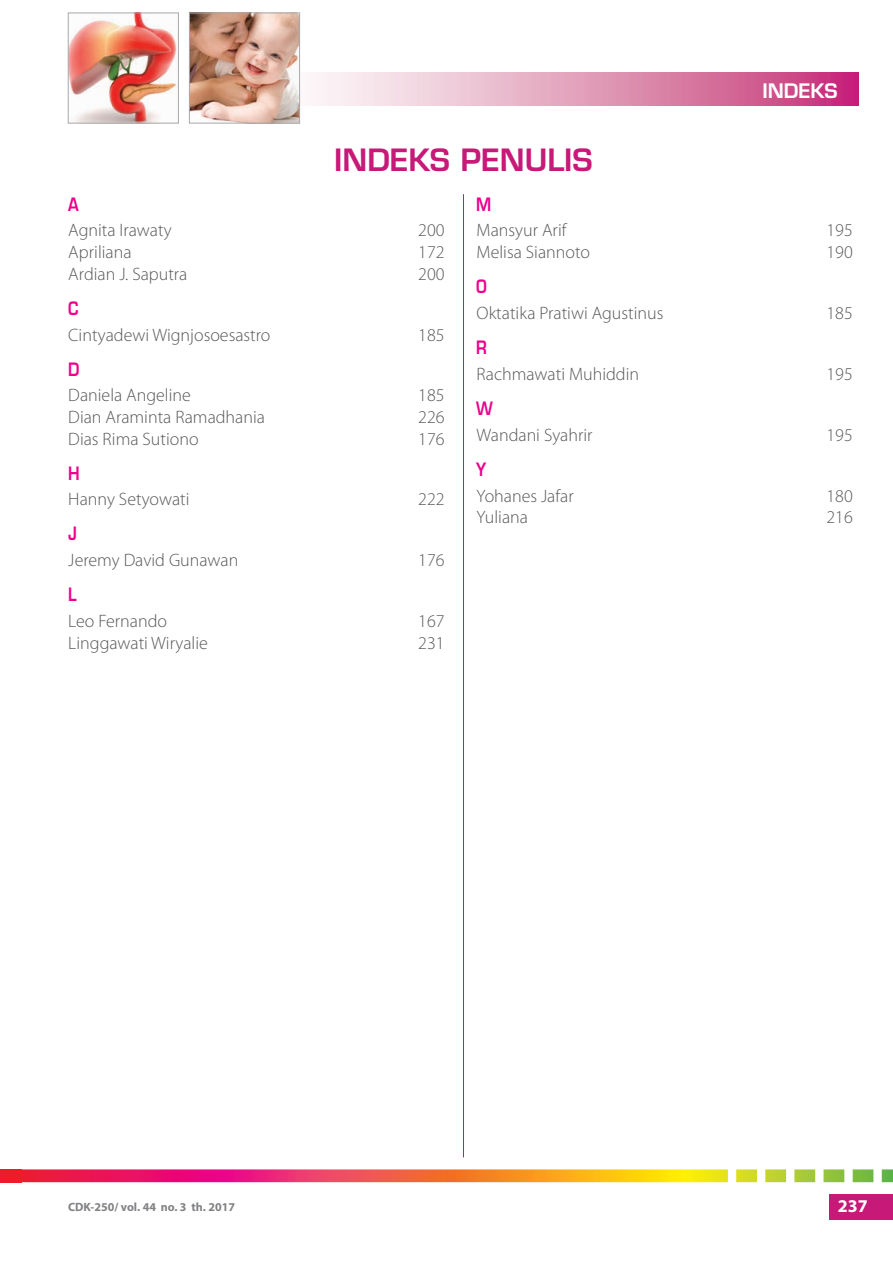
<style>
.page{position:relative;width:893px;height:1263px;background:#fff}
.page>*{position:absolute;margin:0;border:0;box-sizing:border-box;transform-origin:0 0}
.t1{font:600 30px "Eurostile LT Std";color:#c71a78}
.t2{font:600 19.5px "Eurostile LT Std";color:#fff}
.t3{font:300 18px "Myriad Pro";color:#57585a}
.t4{font:600 18px "Eurostile LT Std";color:#ed028c;scale:.83 1}
.t5{font:700 18px "Myriad Pro";color:#fff}
.t6{font:700 12px "Myriad Pro";color:#808285}
</style>
<div class="page">
<svg style="left:300px;top:72px;width:559px;height:34px;background:#e19bb9"></svg>
<img style="left:70px;top:15px;width:107px;height:106px">
<div style="left:68px;top:13px;width:111px;height:110px;border:1px solid #a8a9ad"></div>
<img style="left:191px;top:15px;width:107px;height:106px">
<div style="left:189px;top:13px;width:111px;height:110px;border:1px solid #a8a9ad"></div>
<div style="left:829px;top:1194px;width:64px;height:26px;background:#c71a78"></div>
<svg style="left:21px;top:1169px;width:872px;height:13px;background:#e87c50"></svg>
<hr style="left:463px;top:194px;width:1px;height:963px;background:#c71a78">
<div style="left:0;top:1169px;width:21px;height:13px;background:#ee1b2b"></div>
<h1 class="t1" style="left:334px;top:142px;width:260px">INDEKS PENULIS</h1>
<p class="t2" style="left:762px;top:79px;width:77px">INDEKS</p>
<p class="t4" style="left:68px;top:193px;width:14px">A</p>
<p class="t3" style="left:68px;top:221px;width:105px">Agnita Irawaty</p>
<p class="t3" style="left:418px;top:221px;width:28px">200</p>
<p class="t3" style="left:68px;top:242px;width:65px">Apriliana</p>
<p class="t3" style="left:418px;top:242px;width:28px">172</p>
<p class="t3" style="left:68px;top:264px;width:121px">Ardian J. Saputra</p>
<p class="t3" style="left:418px;top:264px;width:28px">200</p>
<p class="t4" style="left:68px;top:297px;width:14px">C</p>
<p class="t3" style="left:68px;top:325px;width:204px">Cintyadewi Wignjosoesastro</p>
<p class="t3" style="left:418px;top:325px;width:28px">185</p>
<p class="t4" style="left:68px;top:358px;width:15px">D</p>
<p class="t3" style="left:68px;top:385px;width:124px">Daniela Angeline</p>
<p class="t3" style="left:418px;top:385px;width:28px">185</p>
<p class="t3" style="left:68px;top:407px;width:198px">Dian Araminta Ramadhania</p>
<p class="t3" style="left:418px;top:407px;width:28px">226</p>
<p class="t3" style="left:68px;top:429px;width:132px">Dias Rima Sutiono</p>
<p class="t3" style="left:418px;top:429px;width:28px">176</p>
<p class="t4" style="left:68px;top:462px;width:15px">H</p>
<p class="t3" style="left:68px;top:490px;width:123px">Hanny Setyowati</p>
<p class="t3" style="left:418px;top:490px;width:28px">222</p>
<p class="t4" style="left:68px;top:523px;width:12px">J</p>
<p class="t3" style="left:68px;top:550px;width:172px">Jeremy David Gunawan</p>
<p class="t3" style="left:418px;top:550px;width:28px">176</p>
<p class="t4" style="left:68px;top:583px;width:12px">L</p>
<p class="t3" style="left:68px;top:611px;width:100px">Leo Fernando</p>
<p class="t3" style="left:418px;top:611px;width:28px">167</p>
<p class="t3" style="left:68px;top:633px;width:141px">Linggawati Wiryalie</p>
<p class="t3" style="left:418px;top:633px;width:28px">231</p>
<p class="t4" style="left:476px;top:193px;width:20px">M</p>
<p class="t3" style="left:476px;top:221px;width:92px">Mansyur Arif</p>
<p class="t3" style="left:826px;top:221px;width:28px">195</p>
<p class="t3" style="left:476px;top:242px;width:115px">Melisa Siannoto</p>
<p class="t3" style="left:826px;top:242px;width:28px">190</p>
<p class="t4" style="left:476px;top:275px;width:14px">O</p>
<p class="t3" style="left:476px;top:303px;width:188px">Oktatika Pratiwi Agustinus</p>
<p class="t3" style="left:826px;top:303px;width:28px">185</p>
<p class="t4" style="left:476px;top:336px;width:15px">R</p>
<p class="t3" style="left:476px;top:364px;width:164px">Rachmawati Muhiddin</p>
<p class="t3" style="left:826px;top:364px;width:28px">195</p>
<p class="t4" style="left:476px;top:397px;width:22px">W</p>
<p class="t3" style="left:476px;top:425px;width:118px">Wandani Syahrir</p>
<p class="t3" style="left:826px;top:425px;width:28px">195</p>
<p class="t4" style="left:476px;top:458px;width:14px">Y</p>
<p class="t3" style="left:476px;top:486px;width:99px">Yohanes Jafar</p>
<p class="t3" style="left:826px;top:486px;width:28px">180</p>
<p class="t3" style="left:476px;top:507px;width:53px">Yuliana</p>
<p class="t3" style="left:826px;top:507px;width:28px">216</p>
<p class="t6" style="left:68px;top:1199px;width:169px">CDK-250/ vol. 44 no. 3 th. 2017</p>
<p class="t5" style="left:838px;top:1194px;width:31px">237</p>
</div>
